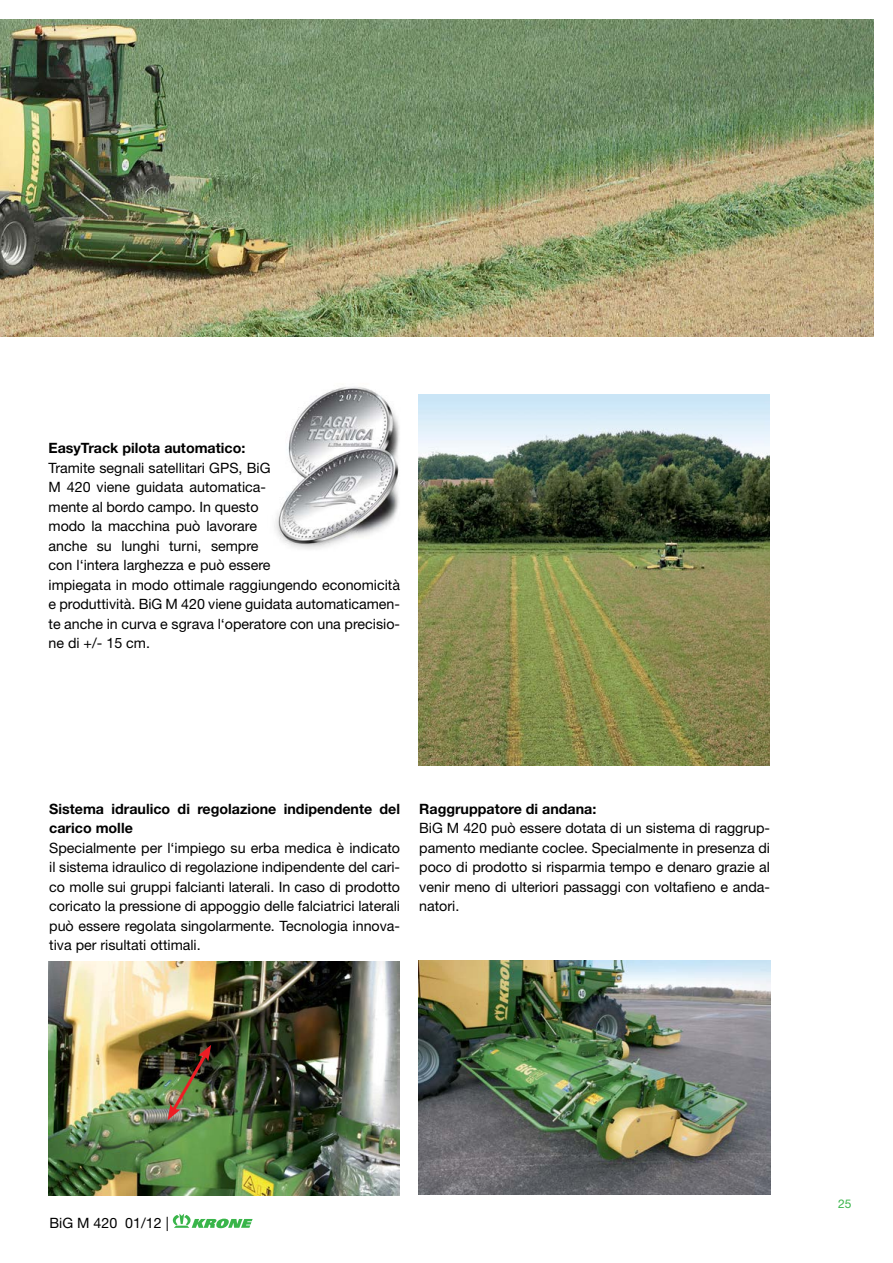
<style>
.page{position:relative;width:893px;height:1263px;background:#fff}
.page>*{position:absolute;margin:0;border:0;box-sizing:border-box;transform-origin:0 0}
.t1{font:14.25px/19.5px "Helvetica Neue LT";color:#000;text-align:justify}
.t2{font:700 14.25px/19.5px "Helvetica Neue LT";color:#000}
.t3{font:12px "Helvetica Neue LT";color:#39b54a}
</style>
<div class="page">
<img style="left:274px;top:387px;width:126px;height:162px">
<img style="left:0;top:19px;width:874px;height:317px">
<img style="left:49px;top:961px;width:351px;height:234px">
<img style="left:418px;top:960px;width:352px;height:235px">
<img style="left:168px;top:1045px;width:43px;height:75px">
<img style="left:418px;top:395px;width:351px;height:370px">
<svg style="left:173px;top:1213px;width:80px;height:15px"></svg>
<p class="t2" style="left:49px;top:438px;width:198px">EasyTrack pilota automatico:</p>
<p class="t1" style="left:49px;top:457px;width:353px;text-align:left">Tramite segnali satellitari GPS, BiG<br>M 420 viene guidata automatica-<br>mente al bordo campo. In questo<br>modo la macchina può lavorare<br>anche su lunghi turni, sempre<br>con l‘intera larghezza e può essere<br>impiegata in modo ottimale raggiungendo economicità e produttività. BiG M 420 viene guidata automaticamen&shy;te anche in curva e sgrava l‘operatore con una precisio&shy;ne di +/- 15 cm.</p>
<p class="t2" style="left:49px;top:799px;width:352px">Sistema idraulico di regolazione indipendente del carico molle</p>
<p class="t1" style="left:49px;top:838px;width:352px">Specialmente per l‘impiego su erba medica è indicato il sistema idraulico di regolazione indipendente del cari&shy;co molle sui gruppi falcianti laterali. In caso di prodotto coricato la pressione di appoggio delle falciatrici laterali può essere regolata singolarmente. Tecnologia innova&shy;tiva per risultati ottimali.</p>
<p class="t2" style="left:419px;top:799px;width:179px">Raggruppatore di andana:</p>
<p class="t1" style="left:419px;top:818px;width:352px">BiG M 420 può essere dotata di un sistema di raggrup&shy;pamento mediante coclee. Specialmente in presenza di poco di prodotto si risparmia tempo e denaro grazie al venir meno di ulteriori passaggi con voltafieno e anda&shy;natori.</p>
<p class="t1" style="left:50px;top:1213px;width:121px">BiG M 420 01/12 |</p>
<p class="t3" style="left:838px;top:1196px;width:15px">25</p>
</div>
